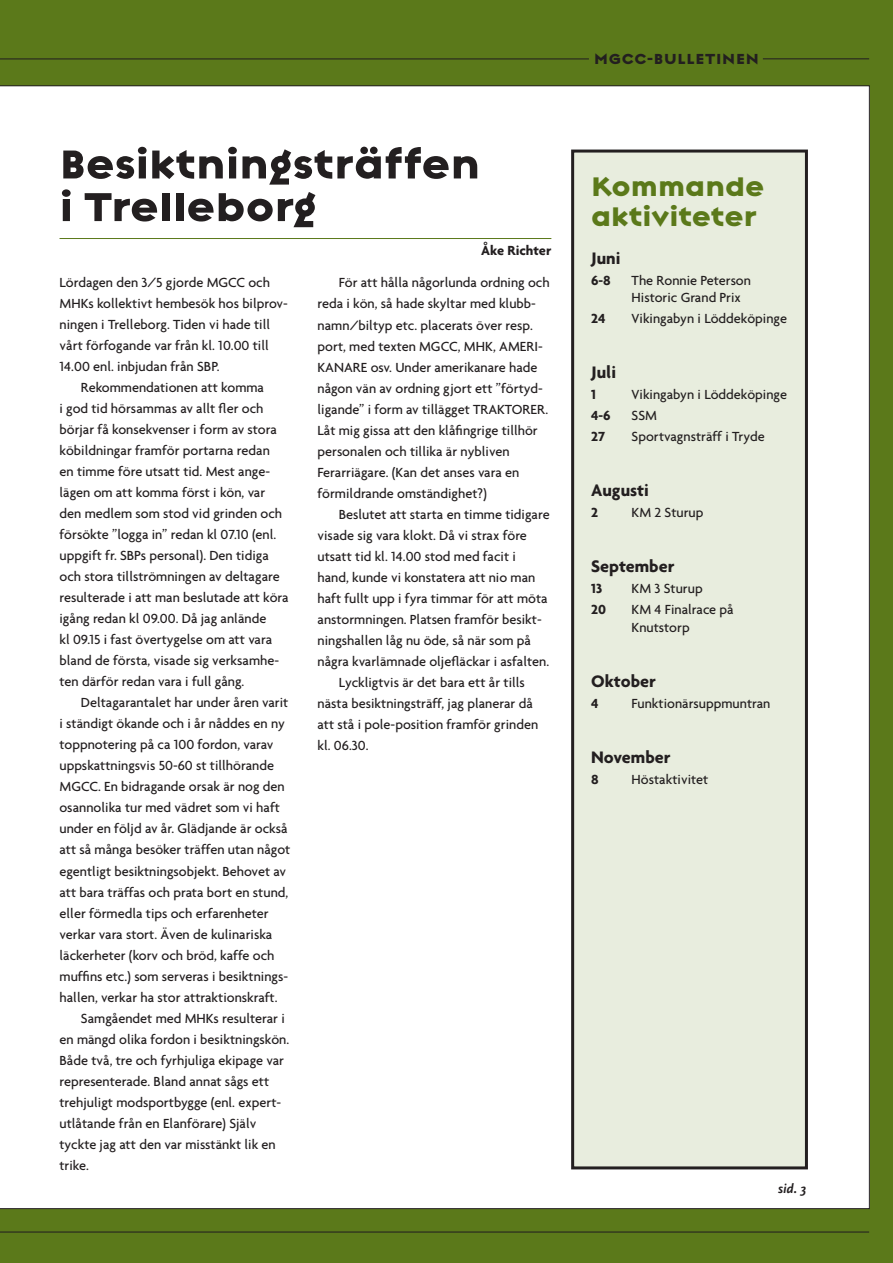
<style>
.page{position:relative;width:893px;height:1263px;background:#5b791a}
.page>*{position:absolute;margin:0;border:0;box-sizing:border-box;transform-origin:0 0}
.t1{font:800 54px/42.6px "Regulator";color:#231f20}
.t2{font:800 36px/30px "Regulator";color:#5b791a}
.t3{font:800 19.5px "Regulator";letter-spacing:.035em;color:#231f20}
.t4{font:700 18px "Agenda";color:#231f20}
.t5{font:500 14.25px/21px "Agenda";color:#231f20}
.t6{font:700 14.25px "Agenda";color:#231f20}
.t7{font:italic 700 13.5px "Scala Sans";color:#231f20}
</style>
<div class="page">
<hr style="left:0;top:1231px;width:869px;height:1px;background:#231f20">
<div style="left:0;top:85px;width:870px;height:1124px;background:#fff"></div>
<hr style="left:0;top:58px;width:589px;height:1px;background:#231f20">
<hr style="left:763px;top:58px;width:106px;height:1px;background:#231f20">
<div style="left:573px;top:151px;width:233px;height:1017px;background:#e8edde"></div>
<div style="left:571px;top:150px;width:237px;height:1019px;border:3px solid #231f20"></div>
<hr style="left:60px;top:238px;width:491px;height:1px;background:#5b791a">
<h1 class="t1" style="left:60px;top:143px;width:422px">Besiktningsträffen i Trelleborg</h1>
<p class="t5" style="left:60px;top:272px;width:212px">Lördagen den 3/5 gjorde MGCC och</p>
<p class="t5" style="left:60px;top:293px;width:230px">MHKs kollektivt hembesök hos bilprov-</p>
<p class="t5" style="left:60px;top:314px;width:212px">ningen i Trelleborg. Tiden vi hade till</p>
<p class="t5" style="left:60px;top:335px;width:211px">vårt förfogande var från kl. 10.00 till</p>
<p class="t5" style="left:60px;top:356px;width:161px">14.00 enl. inbjudan från SBP.</p>
<p class="t5" style="left:81px;top:377px;width:185px">Rekommendationen att komma</p>
<p class="t5" style="left:60px;top:398px;width:206px">i god tid hörsammas av allt fler och</p>
<p class="t5" style="left:60px;top:419px;width:219px">börjar få konsekvenser i form av stora</p>
<p class="t5" style="left:60px;top:440px;width:212px">köbildningar framför portarna redan</p>
<p class="t5" style="left:60px;top:461px;width:212px">en timme före utsatt tid. Mest ange-</p>
<p class="t5" style="left:60px;top:482px;width:207px">lägen om att komma först i kön, var</p>
<p class="t5" style="left:60px;top:503px;width:224px">den medlem som stod vid grinden och</p>
<p class="t5" style="left:60px;top:524px;width:218px">försökte ”logga in” redan kl 07.10 (enl.</p>
<p class="t5" style="left:60px;top:545px;width:211px">uppgift fr. SBPs personal). Den tidiga</p>
<p class="t5" style="left:60px;top:566px;width:222px">och stora tillströmningen av deltagare</p>
<p class="t5" style="left:60px;top:587px;width:231px">resulterade i att man beslutade att köra</p>
<p class="t5" style="left:60px;top:608px;width:208px">igång redan kl 09.00. Då jag anlände</p>
<p class="t5" style="left:60px;top:629px;width:214px">kl 09.15 i fast övertygelse om att vara</p>
<p class="t5" style="left:60px;top:650px;width:221px">bland de första, visade sig verksamhe-</p>
<p class="t5" style="left:60px;top:671px;width:186px">ten därför redan vara i full gång.</p>
<p class="t5" style="left:81px;top:692px;width:209px">Deltagarantalet har under åren varit</p>
<p class="t5" style="left:60px;top:713px;width:227px">i ständigt ökande och i år nåddes en ny</p>
<p class="t5" style="left:60px;top:734px;width:215px">toppnotering på ca 100 fordon, varav</p>
<p class="t5" style="left:60px;top:755px;width:216px">uppskattningsvis 50-60 st tillhörande</p>
<p class="t5" style="left:60px;top:776px;width:227px">MGCC. En bidragande orsak är nog den</p>
<p class="t5" style="left:60px;top:797px;width:222px">osannolika tur med vädret som vi haft</p>
<p class="t5" style="left:60px;top:818px;width:230px">under en följd av år. Glädjande är också</p>
<p class="t5" style="left:60px;top:839px;width:232px">att så många besöker träffen utan något</p>
<p class="t5" style="left:60px;top:860px;width:228px">egentligt besiktningsobjekt. Behovet av</p>
<p class="t5" style="left:60px;top:881px;width:230px">att bara träffas och prata bort en stund,</p>
<p class="t5" style="left:60px;top:902px;width:211px">eller förmedla tips och erfarenheter</p>
<p class="t5" style="left:60px;top:923px;width:214px">verkar vara stort. Även de kulinariska</p>
<p class="t5" style="left:60px;top:944px;width:217px">läckerheter (korv och bröd, kaffe och</p>
<p class="t5" style="left:60px;top:965px;width:230px">muffins etc.) som serveras i besiktnings-</p>
<p class="t5" style="left:60px;top:986px;width:219px">hallen, verkar ha stor attraktionskraft.</p>
<p class="t5" style="left:81px;top:1007px;width:205px">Samgåendet med MHKs resulterar i</p>
<p class="t5" style="left:60px;top:1028px;width:231px">en mängd olika fordon i besiktningskön.</p>
<p class="t5" style="left:60px;top:1049px;width:226px">Både två, tre och fyrhjuliga ekipage var</p>
<p class="t5" style="left:60px;top:1070px;width:211px">representerade. Bland annat sågs ett</p>
<p class="t5" style="left:60px;top:1091px;width:223px">trehjuligt modsportbygge (enl. expert-</p>
<p class="t5" style="left:60px;top:1112px;width:198px">utlåtande från en Elanförare) Själv</p>
<p class="t5" style="left:60px;top:1133px;width:218px">tyckte jag att den var misstänkt lik en</p>
<p class="t5" style="left:60px;top:1154px;width:31px">trike.</p>
<p class="t6" style="left:481px;top:242px;width:72px">Åke Richter</p>
<p class="t5" style="left:317px;top:272px;width:234px;text-indent:21px">För att hålla någorlunda ordning och reda i kön, så hade skyltar med klubb&shy;namn/biltyp etc. placerats över resp. port, med texten MGCC, MHK, AMERI-KANARE osv. Under amerikanare hade någon vän av ordning gjort ett ”förtyd&shy;ligande” i form av tillägget TRAKTORER.<br>Låt mig gissa att den klåfingrige tillhör personalen och tillika är nybliven Ferarriägare. (Kan det anses vara en förmildrande omständighet?)</p>
<p class="t5" style="left:339px;top:503px;width:212px">Beslutet att starta en timme tidigare</p>
<p class="t5" style="left:317px;top:524px;width:211px">visade sig vara klokt. Då vi strax före</p>
<p class="t5" style="left:317px;top:545px;width:200px">utsatt tid kl. 14.00 stod med facit i</p>
<p class="t5" style="left:317px;top:566px;width:219px">hand, kunde vi konstatera att nio man</p>
<p class="t5" style="left:317px;top:587px;width:232px">haft fullt upp i fyra timmar för att möta</p>
<p class="t5" style="left:317px;top:608px;width:226px">anstormningen. Platsen framför besikt-</p>
<p class="t5" style="left:317px;top:629px;width:215px">ningshallen låg nu öde, så när som på</p>
<p class="t5" style="left:317px;top:650px;width:233px">några kvarlämnade oljefläckar i asfalten.</p>
<p class="t5" style="left:339px;top:671px;width:188px">Lyckligtvis är det bara ett år tills</p>
<p class="t5" style="left:317px;top:692px;width:217px">nästa besiktningsträff, jag planerar då</p>
<p class="t5" style="left:317px;top:713px;width:222px">att stå i pole-position framför grinden</p>
<p class="t5" style="left:317px;top:734px;width:53px">kl. 06.30.</p>
<h3 class="t3" style="left:594px;top:50px;width:166px">MGCC-BULLETINEN</h3>
<h2 class="t2" style="left:591px;top:171px;width:175px">Kommande aktiviteter</h2>
<p class="t4" style="left:591px;top:247px;width:31px">Juni</p>
<p class="t6" style="left:591px;top:271px;width:21px">6-8</p>
<p class="t5" style="left:632px;top:271px;width:121px;line-height:17.1px">The Ronnie Peterson<br>Historic Grand Prix</p>
<p class="t6" style="left:591px;top:309px;width:16px">24</p>
<p class="t5" style="left:632px;top:307px;width:157px">Vikingabyn i Löddeköpinge</p>
<p class="t4" style="left:591px;top:361px;width:26px">Juli</p>
<p class="t6" style="left:591px;top:386px;width:6px">1</p>
<p class="t5" style="left:632px;top:383px;width:157px">Vikingabyn i Löddeköpinge</p>
<p class="t6" style="left:591px;top:407px;width:21px">4-6</p>
<p class="t5" style="left:632px;top:404px;width:27px">SSM</p>
<p class="t6" style="left:591px;top:428px;width:15px">27</p>
<p class="t5" style="left:632px;top:425px;width:135px">Sportvagnsträff i Tryde</p>
<p class="t4" style="left:591px;top:479px;width:59px">Augusti</p>
<p class="t6" style="left:591px;top:504px;width:8px">2</p>
<p class="t5" style="left:632px;top:502px;width:73px">KM 2 Sturup</p>
<p class="t4" style="left:591px;top:556px;width:85px">September</p>
<p class="t6" style="left:591px;top:580px;width:13px">13</p>
<p class="t5" style="left:632px;top:578px;width:73px">KM 3 Sturup</p>
<p class="t6" style="left:591px;top:601px;width:16px">20</p>
<p class="t5" style="left:632px;top:601px;width:104px;line-height:17.1px">KM 4 Finalrace på<br>Knutstorp</p>
<p class="t4" style="left:591px;top:670px;width:66px">Oktober</p>
<p class="t6" style="left:591px;top:694px;width:9px">4</p>
<p class="t5" style="left:632px;top:692px;width:140px">Funktionärsuppmuntran</p>
<p class="t4" style="left:591px;top:746px;width:81px">November</p>
<p class="t6" style="left:591px;top:771px;width:9px">8</p>
<p class="t5" style="left:632px;top:768px;width:78px">Höstaktivitet</p>
<p class="t7" style="left:778px;top:1181px;width:29px">sid. 3</p>
</div>
